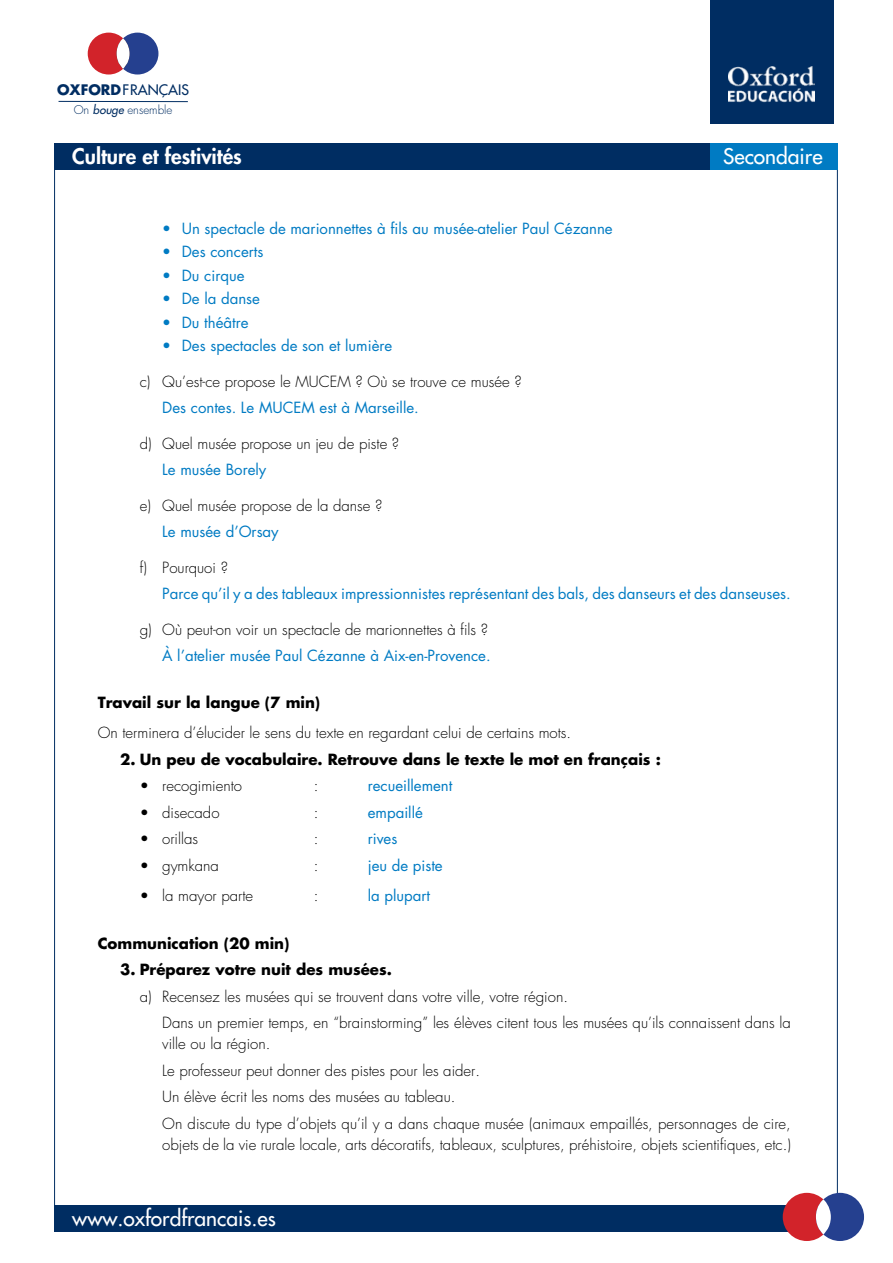
<style>
.page{position:relative;width:893px;height:1263px;background:#fff}
.page>*{position:absolute;margin:0;border:0;box-sizing:border-box;transform-origin:0 0}
.t1{font:21px "Futura";color:#fff}
.t2{font:800 21px "Futura";color:#fff}
.t3{font:300 15px/26.5px "Futura";color:#000}
.t4{font:15px "Futura";color:#007bc3}
.t5{font:700 15px "Futura";color:#000}
.t6{font:14.1px "Futura";color:#002d62}
.t7{font:300 11.7px "Futura";color:#002d62}
.s1{font-weight:700}
.s2{font-weight:400;font-style:italic}
</style>
<div class="page">
<hr style="left:59px;top:101px;width:129px;height:1px;background:#002d62">
<div style="left:88px;top:33px;width:42px;height:42px;background:#d2232a;border-radius:50%"></div>
<div style="left:117px;top:33px;width:41px;height:42px;background:#25408f;border-radius:50%"></div>
<svg style="left:117px;top:38px;width:13px;height:31px"></svg>
<div style="left:710px;top:0;width:123px;height:123px;background:#002d62"></div>
<img style="left:729px;top:66px;width:85px;height:37px">
<div style="left:54px;top:144px;width:656px;height:26px;background:#002d62"></div>
<div style="left:710px;top:144px;width:127px;height:26px;background:#007bc3"></div>
<div style="left:54px;top:1205px;width:783px;height:26px;background:#002d62"></div>
<div style="left:783px;top:1193px;width:48px;height:48px;background:#d2232a;border-radius:50%"></div>
<div style="left:816px;top:1193px;width:48px;height:48px;background:#25408f;border-radius:50%"></div>
<svg style="left:816px;top:1199px;width:15px;height:35px"></svg>
<p class="t6" style="left:57px;top:81px;width:134px"><span class="s1">OXFORD</span>FRANÇAIS</p>
<p class="t7" style="left:74px;top:102px;width:100px">On <span class="s2">bouge</span> ensemble</p>
<h1 class="t2" style="left:72px;top:143px;width:171px">Culture et festivités</h1>
<h1 class="t1" style="left:723px;top:143px;width:101px">Secondaire</h1>
<p class="t4" style="left:162px;top:218px;width:452px">• Un spectacle de marionnettes à fils au musée-atelier Paul Cézanne</p>
<p class="t4" style="left:162px;top:241px;width:103px">• Des concerts</p>
<p class="t4" style="left:162px;top:265px;width:84px">• Du cirque</p>
<p class="t4" style="left:162px;top:288px;width:99px">• De la danse</p>
<p class="t4" style="left:162px;top:312px;width:88px">• Du théâtre</p>
<p class="t4" style="left:162px;top:335px;width:231px">• Des spectacles de son et lumière</p>
<p class="t3" style="left:140px;top:368px;width:383px">c) Qu’est-ce propose le MUCEM ? Où se trouve ce musée ?</p>
<p class="t4" style="left:162px;top:397px;width:258px">Des contes. Le MUCEM est à Marseille.</p>
<p class="t3" style="left:140px;top:430px;width:261px">d) Quel musée propose un jeu de piste ?</p>
<p class="t4" style="left:162px;top:459px;width:106px">Le musée Borely</p>
<p class="t3" style="left:140px;top:492px;width:244px">e) Quel musée propose de la danse ?</p>
<p class="t4" style="left:162px;top:521px;width:118px">Le musée d’Orsay</p>
<p class="t3" style="left:140px;top:554px;width:90px">f) Pourquoi ?</p>
<p class="t4" style="left:162px;top:583px;width:630px">Parce qu’il y a des tableaux impressionnistes représentant des bals, des danseurs et des danseuses.</p>
<p class="t3" style="left:140px;top:616px;width:350px">g) Où peut-on voir un spectacle de marionnettes à fils ?</p>
<p class="t4" style="left:162px;top:645px;width:330px">À l’atelier musée Paul Cézanne à Aix-en-Provence.</p>
<p class="t5" style="left:98px;top:692px;width:224px">Travail sur la langue (7 min)</p>
<p class="t3" style="left:98px;top:720px;width:475px">On terminera d’élucider le sens du texte en regardant celui de certains mots.</p>
<p class="t5" style="left:120px;top:749px;width:542px">2. Un peu de vocabulaire. Retrouve dans le texte le mot en français :</p>
<p class="t3" style="left:140px;top:773px;width:104px">• recogimiento</p>
<p class="t3" style="left:314px;top:773px;width:6px">:</p>
<p class="t4" style="left:368px;top:775px;width:86px">recueillement</p>
<p class="t3" style="left:140px;top:799px;width:81px">• disecado</p>
<p class="t3" style="left:314px;top:799px;width:6px">:</p>
<p class="t4" style="left:368px;top:802px;width:57px">empaillé</p>
<p class="t3" style="left:140px;top:826px;width:60px">• orillas</p>
<p class="t3" style="left:314px;top:826px;width:6px">:</p>
<p class="t4" style="left:368px;top:828px;width:31px">rives</p>
<p class="t3" style="left:140px;top:852px;width:81px">• gymkana</p>
<p class="t3" style="left:314px;top:852px;width:6px">:</p>
<p class="t4" style="left:368px;top:855px;width:77px">jeu de piste</p>
<p class="t3" style="left:140px;top:882px;width:115px">• la mayor parte</p>
<p class="t3" style="left:314px;top:882px;width:6px">:</p>
<p class="t4" style="left:368px;top:885px;width:64px">la plupart</p>
<p class="t5" style="left:98px;top:932px;width:193px">Communication (20 min)</p>
<p class="t5" style="left:120px;top:959px;width:273px">3. Préparez votre nuit des musées.</p>
<p class="t3" style="left:162px;top:983px;width:630px;text-indent:-22px">a) Recensez les musées qui se trouvent dans votre ville, votre région.<br>Dans un premier temps, en “brainstorming” les élèves citent tous les musées qu’ils connaissent dans la</p>
<p class="t3" style="left:162px;top:1030px;width:630px">ville ou la région.<br>Le professeur peut donner des pistes pour les aider.<br>Un élève écrit les noms des musées au tableau.<br>On discute du type d’objets qu’il y a dans chaque musée (animaux empaillés, personnages de cire,</p>
<p class="t3" style="left:162px;top:1132px;width:630px">objets de la vie rurale locale, arts décoratifs, tableaux, sculptures, préhistoire, objets scientifiques, etc.)</p>
<h1 class="t1" style="left:72px;top:1204px;width:205px">www.oxfordfrancais.es</h1>
</div>
